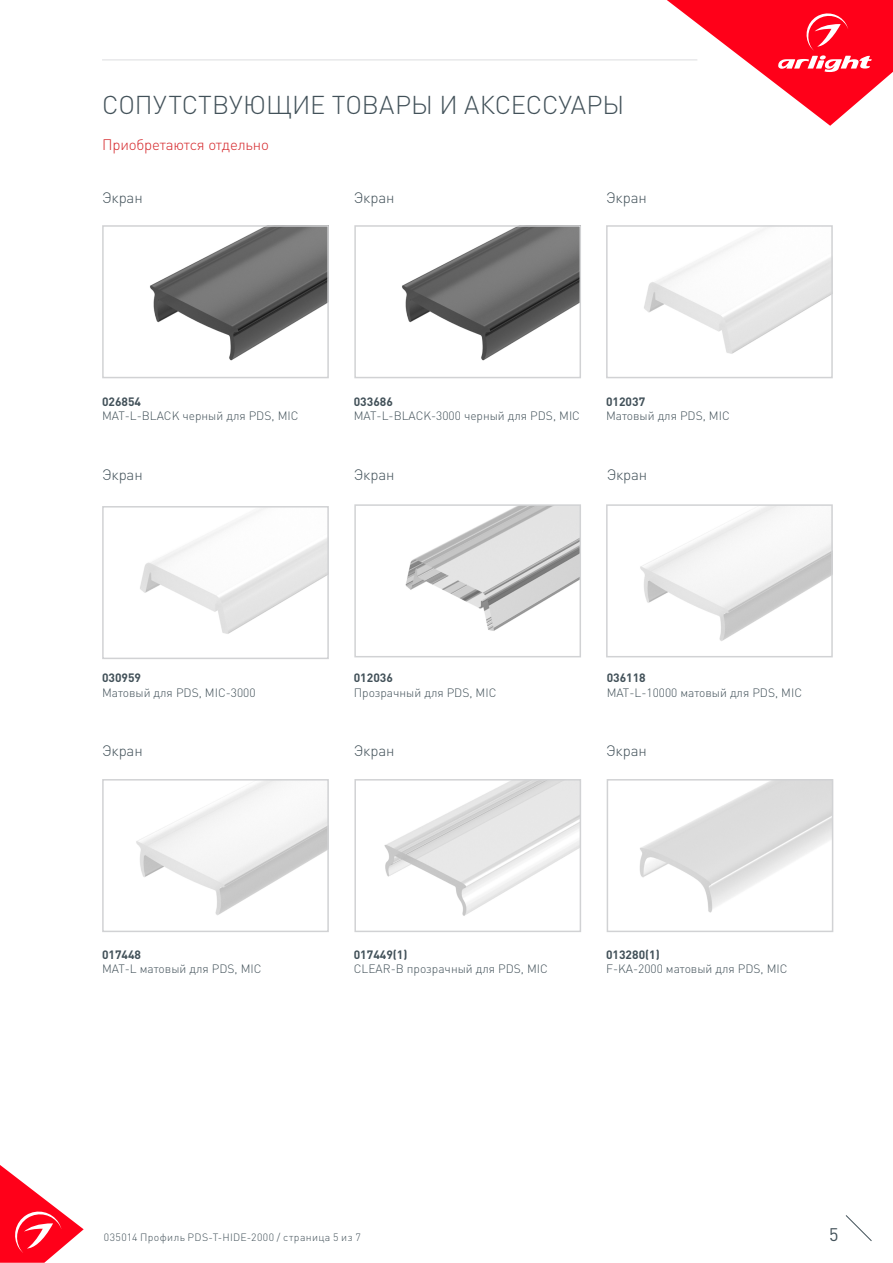
<style>
.page{position:relative;width:893px;height:1263px;background:#fff}
.page>*{position:absolute;margin:0;border:0;box-sizing:border-box;transform-origin:0 0}
.t1{font:300 25.5px "DIN Pro";color:#425159}
.t2{font:18px "DIN Pro";color:#425159}
.t3{font:300 15px "DIN Pro";letter-spacing:-.01em;color:#425159}
.t4{font:300 15px "DIN Pro";letter-spacing:-.01em;color:#d5262a}
.t5{font:300 12px "DIN Pro";color:#425159}
.t6{font:700 12px "DIN Pro";color:#425159}
.t7{font:300 10.5px "DIN Pro";letter-spacing:.04em;color:#425159}
</style>
<div class="page">
<svg style="left:0;top:1165px;width:84px;height:98px"></svg>
<svg style="left:845px;top:1215px;width:27px;height:26px"></svg>
<svg style="left:667px;top:0;width:226px;height:126px"></svg>
<hr style="left:102px;top:60px;width:595px;height:1px;background:#dcdddf">
<img style="left:402px;top:228px;width:176px;height:133px">
<div style="left:354px;top:225px;width:227px;height:153px;border:2px solid #d1d2d4"></div>
<img style="left:405px;top:507px;width:173px;height:124px">
<div style="left:354px;top:504px;width:227px;height:153px;border:2px solid #d1d2d4"></div>
<img style="left:150px;top:228px;width:176px;height:133px">
<div style="left:102px;top:225px;width:227px;height:153px;border:2px solid #d1d2d4"></div>
<img style="left:644px;top:228px;width:186px;height:126px">
<div style="left:606px;top:225px;width:227px;height:153px;border:2px solid #d1d2d4"></div>
<img style="left:140px;top:509px;width:186px;height:125px">
<div style="left:102px;top:506px;width:227px;height:153px;border:2px solid #d1d2d4"></div>
<img style="left:640px;top:507px;width:190px;height:134px">
<div style="left:606px;top:504px;width:227px;height:153px;border:2px solid #d1d2d4"></div>
<img style="left:136px;top:782px;width:190px;height:133px">
<div style="left:102px;top:779px;width:227px;height:153px;border:2px solid #d1d2d4"></div>
<img style="left:384px;top:782px;width:194px;height:134px">
<div style="left:354px;top:779px;width:227px;height:153px;border:2px solid #d1d2d4"></div>
<img style="left:640px;top:782px;width:190px;height:131px">
<div style="left:607px;top:779px;width:226px;height:153px;border:2px solid #d1d2d4"></div>
<p class="t1" style="left:102px;top:87px;width:524px">СОПУТСТВУЮЩИЕ ТОВАРЫ И АКСЕССУАРЫ</p>
<p class="t4" style="left:102px;top:134px;width:168px">Приобретаются отдельно</p>
<p class="t3" style="left:102px;top:188px;width:42px">Экран</p>
<p class="t3" style="left:354px;top:188px;width:42px">Экран</p>
<p class="t3" style="left:606px;top:188px;width:42px">Экран</p>
<p class="t6" style="left:102px;top:393px;width:41px">026854</p>
<p class="t5" style="left:102px;top:408px;width:198px">MAT-L-BLACK черный для PDS, MIC</p>
<p class="t6" style="left:354px;top:393px;width:41px">033686</p>
<p class="t5" style="left:354px;top:408px;width:228px">MAT-L-BLACK-3000 черный для PDS, MIC</p>
<p class="t6" style="left:606px;top:393px;width:41px">012037</p>
<p class="t5" style="left:606px;top:408px;width:125px">Матовый для PDS, MIC</p>
<p class="t3" style="left:102px;top:464px;width:42px">Экран</p>
<p class="t3" style="left:354px;top:464px;width:42px">Экран</p>
<p class="t3" style="left:607px;top:464px;width:42px">Экран</p>
<p class="t6" style="left:102px;top:670px;width:41px">030959</p>
<p class="t5" style="left:102px;top:684px;width:155px">Матовый для PDS, MIC-3000</p>
<p class="t6" style="left:354px;top:670px;width:41px">012036</p>
<p class="t5" style="left:354px;top:684px;width:144px">Прозрачный для PDS, MIC</p>
<p class="t6" style="left:607px;top:670px;width:41px">036118</p>
<p class="t5" style="left:607px;top:684px;width:197px">MAT-L-10000 матовый для PDS, MIC</p>
<p class="t3" style="left:102px;top:741px;width:42px">Экран</p>
<p class="t3" style="left:354px;top:741px;width:42px">Экран</p>
<p class="t3" style="left:606px;top:741px;width:42px">Экран</p>
<p class="t6" style="left:102px;top:946px;width:41px">017448</p>
<p class="t5" style="left:102px;top:960px;width:161px">MAT-L матовый для PDS, MIC</p>
<p class="t6" style="left:354px;top:946px;width:55px">017449(1)</p>
<p class="t5" style="left:354px;top:960px;width:196px">CLEAR-B прозрачный для PDS, MIC</p>
<p class="t6" style="left:606px;top:946px;width:55px">013280(1)</p>
<p class="t5" style="left:606px;top:960px;width:183px">F-KA-2000 матовый для PDS, MIC</p>
<p class="t7" style="left:104px;top:1230px;width:258px">035014 Профиль PDS-T-HIDE-2000 / страница 5 из 7</p>
<h2 class="t2" style="left:829px;top:1222px;width:11px">5</h2>
</div>
